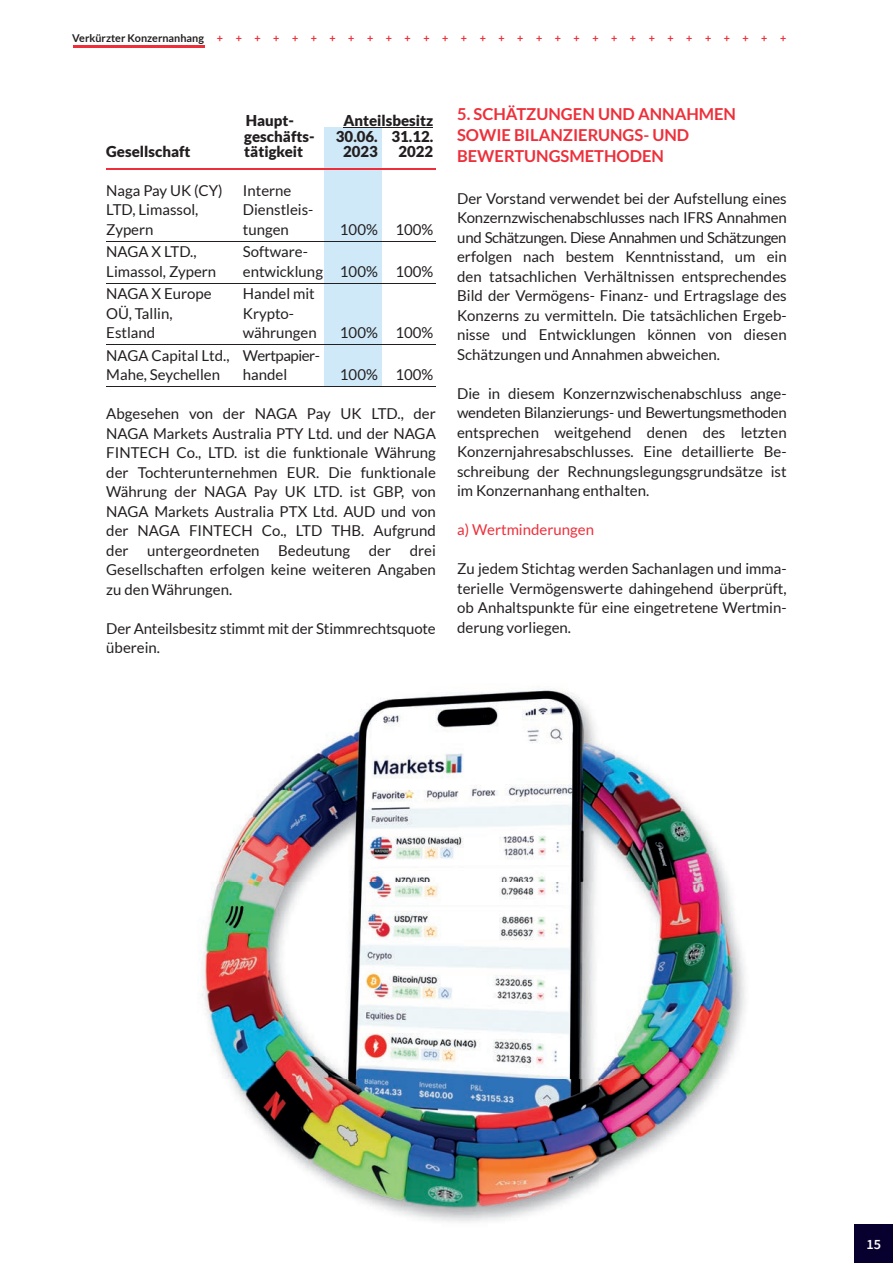
<style>
.page{position:relative;width:893px;height:1263px;background:#fff}
.page>*{position:absolute;margin:0;border:0;box-sizing:border-box;transform-origin:0 0}
.t1{font:700 16.5px/21px "Lato";color:#ee2f3a}
.t2{font:15px/19.5px "Lato";color:#231f20;text-align:justify}
.t3{font:900 15px "Lato";color:#231f20}
.t4{font:15px "Lato";color:#ee2f3a}
.t5{font:600 14.25px "Source Sans Pro";color:#fff}
.t6{font:700 10.8px "Lato";color:#ee2f3a}
.s1{color:#231f20}
</style>
<div class="page">
<div style="left:855px;top:1225px;width:38px;height:38px;background:#07002e"></div>
<div style="left:325px;top:128px;width:57px;height:259px;background:#cfe9f8"></div>
<hr style="left:343px;top:127px;width:90px;height:1px;background:#231f20">
<hr style="left:106px;top:168px;width:330px;height:1px;background:#ee2f3a">
<hr style="left:106px;top:241px;width:330px;height:1px;background:#231f20">
<hr style="left:106px;top:283px;width:330px;height:1px;background:#231f20">
<hr style="left:106px;top:344px;width:330px;height:1px;background:#231f20">
<hr style="left:106px;top:386px;width:330px;height:1px;background:#231f20">
<hr style="left:73px;top:45px;width:131px;height:3px;background:#ee2f3a">
<img style="left:199px;top:689px;width:547px;height:533px">
<p class="t6" style="left:72px;top:32px;width:715px"><span class="s1">Verkürzter Konzernanhang</span> + + + + + + + + + + + + + + + + + + + + + + + + + + + + + + +</p>
<p class="t3" style="left:246px;top:112px;width:50px">Haupt-</p>
<p class="t3" style="left:343px;top:112px;width:91px">Anteilsbesitz</p>
<p class="t3" style="left:244px;top:127px;width:72px">geschäfts-</p>
<p class="t3" style="left:336px;top:127px;width:99px">30.06. 31.12.</p>
<p class="t3" style="left:106px;top:143px;width:86px">Gesellschaft</p>
<p class="t3" style="left:244px;top:143px;width:60px">tätigkeit</p>
<p class="t3" style="left:343px;top:143px;width:36px">2023</p>
<p class="t3" style="left:399px;top:143px;width:36px">2022</p>
<p class="t2" style="left:106px;top:180px;width:118px">Naga Pay UK (CY)</p>
<p class="t2" style="left:243px;top:180px;width:50px">Interne</p>
<p class="t2" style="left:106px;top:200px;width:94px">LTD, Limassol,</p>
<p class="t2" style="left:243px;top:200px;width:72px">Dienstleis-</p>
<p class="t2" style="left:106px;top:219px;width:49px">Zypern</p>
<p class="t2" style="left:243px;top:219px;width:48px">tungen</p>
<p class="t2" style="left:340px;top:219px;width:95px">100% 100%</p>
<p class="t2" style="left:106px;top:242px;width:92px">NAGA X LTD.,</p>
<p class="t2" style="left:243px;top:242px;width:67px">Software-</p>
<p class="t2" style="left:106px;top:261px;width:112px">Limassol, Zypern</p>
<p class="t2" style="left:243px;top:261px;width:192px">entwicklung 100% 100%</p>
<p class="t2" style="left:106px;top:284px;width:107px">NAGA X Europe</p>
<p class="t2" style="left:243px;top:284px;width:74px">Handel mit</p>
<p class="t2" style="left:106px;top:303px;width:68px">OÜ, Tallin,</p>
<p class="t2" style="left:243px;top:303px;width:53px">Krypto-</p>
<p class="t2" style="left:106px;top:323px;width:50px">Estland</p>
<p class="t2" style="left:243px;top:323px;width:76px">währungen</p>
<p class="t2" style="left:340px;top:323px;width:95px">100% 100%</p>
<p class="t2" style="left:106px;top:345px;width:215px">NAGA Capital Ltd., Wertpapier-<br>Mahe, Seychellen</p>
<p class="t2" style="left:243px;top:365px;width:46px">handel</p>
<p class="t2" style="left:340px;top:365px;width:95px">100% 100%</p>
<p class="t2" style="left:106px;top:404px;width:331px">Abgesehen von der NAGA Pay UK LTD., der NAGA Markets Australia PTY Ltd. und der NAGA FINTECH Co., LTD. ist die funktionale Währung der Tochterunternehmen EUR. Die funktionale Währung der NAGA Pay UK LTD. ist GBP, von NAGA Markets Australia PTX Ltd. AUD und von der NAGA FINTECH Co., LTD THB. Aufgrund der untergeordneten Bedeutung der drei Gesellschaften erfolgen keine weiteren Angaben zu den Währungen.</p>
<p class="t2" style="left:106px;top:618px;width:331px">Der Anteilsbesitz stimmt mit der Stimmrechtsquote überein.</p>
<p class="t1" style="left:457px;top:103px;width:280px">5. SCHÄTZUNGEN UND ANNAHMEN<br>SOWIE BILANZIERUNGS- UND<br>BEWERTUNGSMETHODEN</p>
<p class="t2" style="left:457px;top:189px;width:331px">Der Vorstand verwendet bei der Aufstellung eines Konzernzwischenabschlusses nach IFRS Annahmen und Schätzungen. Diese Annahmen und Schätzungen erfolgen nach bestem Kenntnisstand, um ein den tatsachlichen Verhältnissen entsprechendes Bild der Vermögens- Finanz- und Ertragslage des Konzerns zu vermitteln. Die tatsächlichen Ergeb&shy;nisse und Entwicklungen können von diesen Schätzungen und Annahmen abweichen.</p>
<p class="t2" style="left:457px;top:384px;width:331px">Die in diesem Konzernzwischenabschluss ange&shy;wendeten Bilanzierungs- und Bewertungsmethoden entsprechen weitgehend denen des letzten Konzernjahresabschlusses. Eine detaillierte Be&shy;schreibung der Rechnungslegungsgrundsätze ist im Konzernanhang enthalten.</p>
<p class="t4" style="left:457px;top:522px;width:138px">a) Wertminderungen</p>
<p class="t2" style="left:457px;top:559px;width:331px">Zu jedem Stichtag werden Sachanlagen und imma&shy;terielle Vermögenswerte dahingehend überprüft, ob Anhaltspunkte für eine eingetretene Wertmin&shy;derung vorliegen.</p>
<p class="t5" style="left:866px;top:1234px;width:16px">15</p>
</div>
